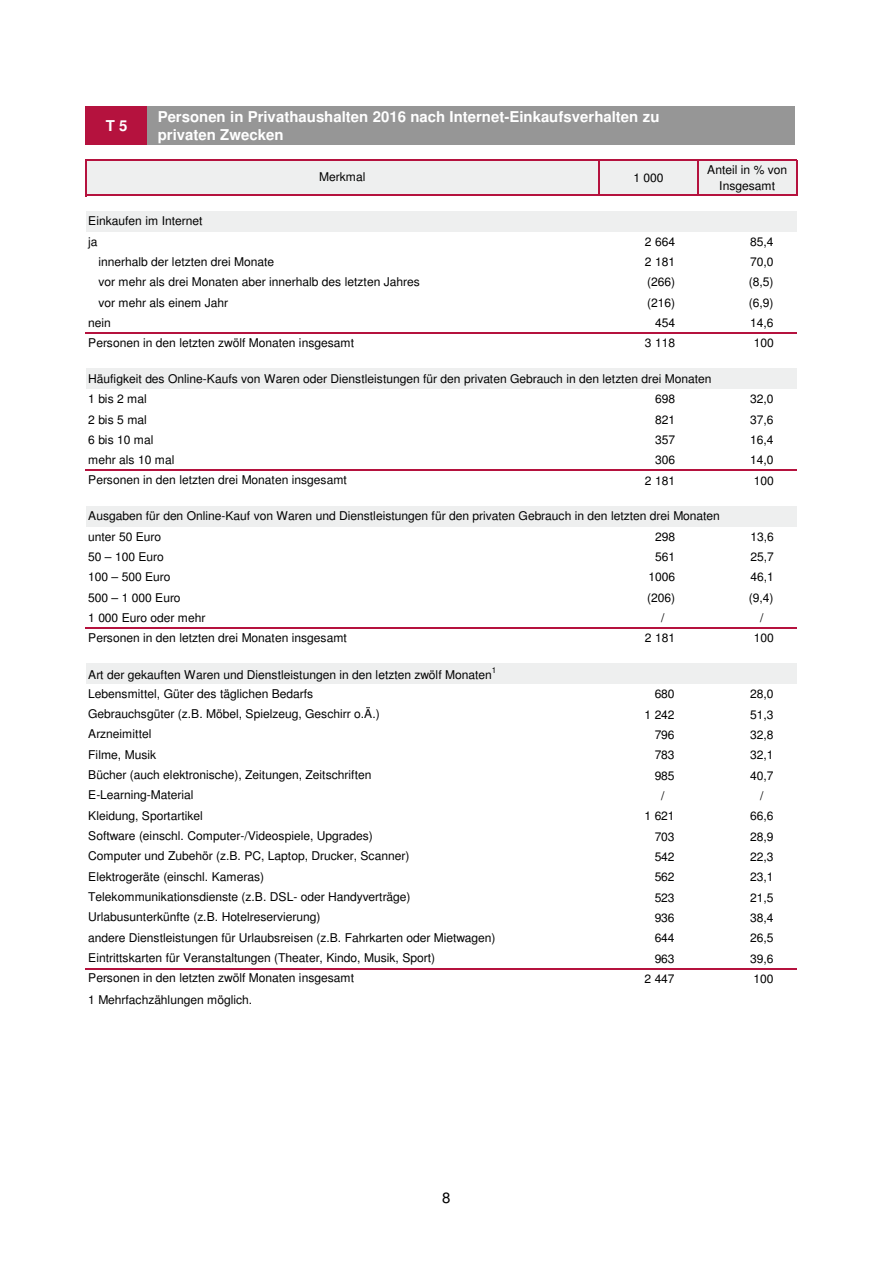
<style>
.page{position:relative;width:893px;height:1263px;background:#fff}
.page>*{position:absolute;margin:0;border:0;box-sizing:border-box;transform-origin:0 0}
.t1{font:700 15px/17.2px "Helvetica";color:#fff}
.t2{font:15px "Helvetica";color:#000}
.t3{font:12px/20.4px "Helvetica";letter-spacing:-.005em;color:#000}
.t4{font:8.1px "Helvetica";color:#000}
</style>
<div class="page">
<div style="left:86px;top:160px;width:710px;height:36px;background:#eeefef"></div>
<div style="left:86px;top:211px;width:710px;height:20px;background:#eeefef"></div>
<div style="left:86px;top:368px;width:710px;height:21px;background:#eeefef"></div>
<div style="left:86px;top:506px;width:710px;height:20px;background:#eeefef"></div>
<div style="left:86px;top:663px;width:710px;height:21px;background:#eeefef"></div>
<hr style="left:85px;top:159px;width:1px;height:37px;background:#b5123e">
<hr style="left:598px;top:161px;width:1px;height:35px;background:#b5123e">
<hr style="left:697px;top:161px;width:1px;height:35px;background:#b5123e">
<hr style="left:795px;top:161px;width:2px;height:35px;background:#b5123e">
<hr style="left:86px;top:159px;width:711px;height:2px;background:#b5123e">
<hr style="left:86px;top:195px;width:711px;height:1px;background:#b5123e">
<hr style="left:86px;top:332px;width:710px;height:2px;background:#b5123e">
<hr style="left:86px;top:469px;width:710px;height:2px;background:#b5123e">
<hr style="left:86px;top:627px;width:710px;height:2px;background:#b5123e">
<hr style="left:86px;top:968px;width:710px;height:1px;background:#b5123e">
<div style="left:85px;top:106px;width:63px;height:39px;background:#b5123e"></div>
<div style="left:147px;top:106px;width:647px;height:39px;background:#969696"></div>
<p class="t1" style="left:106px;top:118px;width:23px">T 5</p>
<p class="t1" style="left:158px;top:110px;width:503px">Personen in Privathaushalten 2016 nach Internet-Einkaufsverhalten zu privaten Zwecken</p>
<p class="t3" style="left:88px;top:212px;width:116px">Einkaufen im Internet ja</p>
<p class="t3" style="left:319px;top:168px;width:48px">Merkmal</p>
<p class="t3" style="left:633px;top:168px;width:32px">1 000</p>
<p class="t3" style="left:707px;top:163px;width:81px;line-height:15.3px;text-align:center">Anteil in % von<br>Insgesamt</p>
<p class="t3" style="left:645px;top:232px;width:32px">2 664</p>
<p class="t3" style="left:750px;top:232px;width:25px">85,4</p>
<p class="t3" style="left:98px;top:253px;width:177px">innerhalb der letzten drei Monate</p>
<p class="t3" style="left:645px;top:253px;width:32px">2 181</p>
<p class="t3" style="left:750px;top:253px;width:25px">70,0</p>
<p class="t3" style="left:98px;top:273px;width:323px">vor mehr als drei Monaten aber innerhalb des letzten Jahres</p>
<p class="t3" style="left:647px;top:273px;width:29px">(266)</p>
<p class="t3" style="left:748px;top:273px;width:26px">(8,5)</p>
<p class="t3" style="left:98px;top:293px;width:131px">vor mehr als einem Jahr</p>
<p class="t3" style="left:647px;top:293px;width:29px">(216)</p>
<p class="t3" style="left:748px;top:293px;width:26px">(6,9)</p>
<p class="t3" style="left:88px;top:314px;width:24px">nein</p>
<p class="t3" style="left:655px;top:314px;width:22px">454</p>
<p class="t3" style="left:750px;top:314px;width:25px">14,6</p>
<p class="t3" style="left:645px;top:334px;width:32px">3 118</p>
<p class="t3" style="left:753px;top:334px;width:22px">100</p>
<p class="t3" style="left:88px;top:370px;width:624px">Häufigkeit des Online-Kaufs von Waren oder Dienstleistungen für den privaten Gebrauch in den letzten drei Monaten<br>1 bis 2 mal</p>
<p class="t3" style="left:88px;top:333px;width:267px">Personen in den letzten zwölf Monaten insgesamt</p>
<p class="t3" style="left:655px;top:390px;width:22px">698</p>
<p class="t3" style="left:750px;top:390px;width:25px">32,0</p>
<p class="t3" style="left:88px;top:410px;width:60px">2 bis 5 mal</p>
<p class="t3" style="left:655px;top:410px;width:22px">821</p>
<p class="t3" style="left:750px;top:410px;width:25px">37,6</p>
<p class="t3" style="left:88px;top:431px;width:67px">6 bis 10 mal</p>
<p class="t3" style="left:655px;top:431px;width:22px">357</p>
<p class="t3" style="left:750px;top:431px;width:25px">16,4</p>
<p class="t3" style="left:88px;top:451px;width:88px">mehr als 10 mal</p>
<p class="t3" style="left:655px;top:451px;width:22px">306</p>
<p class="t3" style="left:750px;top:451px;width:25px">14,0</p>
<p class="t3" style="left:645px;top:471px;width:32px">2 181</p>
<p class="t3" style="left:753px;top:471px;width:22px">100</p>
<p class="t3" style="left:88px;top:507px;width:633px">Ausgaben für den Online-Kauf von Waren und Dienstleistungen für den privaten Gebrauch in den letzten drei Monaten unter 50 Euro</p>
<p class="t3" style="left:88px;top:471px;width:260px">Personen in den letzten drei Monaten insgesamt</p>
<p class="t3" style="left:655px;top:527px;width:22px">298</p>
<p class="t3" style="left:750px;top:527px;width:25px">13,6</p>
<p class="t3" style="left:88px;top:548px;width:77px">50 – 100 Euro</p>
<p class="t3" style="left:655px;top:548px;width:22px">561</p>
<p class="t3" style="left:750px;top:548px;width:25px">25,7</p>
<p class="t3" style="left:88px;top:568px;width:84px">100 – 500 Euro</p>
<p class="t3" style="left:648px;top:568px;width:28px">1006</p>
<p class="t3" style="left:750px;top:568px;width:25px">46,1</p>
<p class="t3" style="left:88px;top:588px;width:94px">500 – 1 000 Euro</p>
<p class="t3" style="left:647px;top:588px;width:29px">(206)</p>
<p class="t3" style="left:748px;top:588px;width:26px">(9,4)</p>
<p class="t3" style="left:88px;top:609px;width:119px">1 000 Euro oder mehr</p>
<p class="t3" style="left:661px;top:609px;width:5px">/</p>
<p class="t3" style="left:760px;top:609px;width:5px">/</p>
<p class="t3" style="left:645px;top:629px;width:32px">2 181</p>
<p class="t3" style="left:753px;top:629px;width:22px">100</p>
<p class="t3" style="left:88px;top:666px;width:405px">Art der gekauften Waren und Dienstleistungen in den letzten zwölf Monaten</p>
<p class="t4" style="left:492px;top:667px;width:6px">1</p>
<p class="t3" style="left:654px;top:685px;width:22px">680</p>
<p class="t3" style="left:750px;top:685px;width:25px">28,0</p>
<p class="t3" style="left:644px;top:705px;width:32px">1 242</p>
<p class="t3" style="left:750px;top:705px;width:25px">51,3</p>
<p class="t3" style="left:654px;top:726px;width:22px">796</p>
<p class="t3" style="left:750px;top:726px;width:25px">32,8</p>
<p class="t3" style="left:654px;top:746px;width:22px">783</p>
<p class="t3" style="left:750px;top:746px;width:25px">32,1</p>
<p class="t3" style="left:654px;top:766px;width:22px">985</p>
<p class="t3" style="left:750px;top:766px;width:25px">40,7</p>
<p class="t3" style="left:661px;top:787px;width:5px">/</p>
<p class="t3" style="left:760px;top:787px;width:5px">/</p>
<p class="t3" style="left:644px;top:807px;width:32px">1 621</p>
<p class="t3" style="left:750px;top:807px;width:25px">66,6</p>
<p class="t3" style="left:654px;top:827px;width:22px">703</p>
<p class="t3" style="left:750px;top:827px;width:25px">28,9</p>
<p class="t3" style="left:654px;top:848px;width:22px">542</p>
<p class="t3" style="left:750px;top:848px;width:25px">22,3</p>
<p class="t3" style="left:654px;top:868px;width:22px">562</p>
<p class="t3" style="left:750px;top:868px;width:25px">23,1</p>
<p class="t3" style="left:654px;top:888px;width:22px">523</p>
<p class="t3" style="left:750px;top:888px;width:25px">21,5</p>
<p class="t3" style="left:654px;top:909px;width:22px">936</p>
<p class="t3" style="left:750px;top:909px;width:25px">38,4</p>
<p class="t3" style="left:654px;top:929px;width:22px">644</p>
<p class="t3" style="left:750px;top:929px;width:25px">26,5</p>
<p class="t3" style="left:654px;top:949px;width:22px">963</p>
<p class="t3" style="left:750px;top:949px;width:25px">39,6</p>
<p class="t3" style="left:644px;top:970px;width:32px">2 447</p>
<p class="t3" style="left:753px;top:970px;width:22px">100</p>
<p class="t3" style="left:88px;top:991px;width:165px">1 Mehrfachzählungen möglich.</p>
<p class="t3" style="left:88px;top:628px;width:260px">Personen in den letzten drei Monaten insgesamt</p>
<p class="t3" style="left:88px;top:684px;width:226px">Lebensmittel, Güter des täglichen Bedarfs</p>
<p class="t3" style="left:88px;top:705px;width:293px">Gebrauchsgüter (z.B. Möbel, Spielzeug, Geschirr o.Ä.)</p>
<p class="t3" style="left:88px;top:725px;width:285px">Arzneimittel<br>Filme, Musik<br>Bücher (auch elektronische), Zeitungen, Zeitschriften<br>E-Learning-Material</p>
<p class="t3" style="left:88px;top:806px;width:116px">Kleidung, Sportartikel</p>
<p class="t3" style="left:88px;top:827px;width:286px">Software (einschl. Computer-/Videospiele, Upgrades)</p>
<p class="t3" style="left:88px;top:847px;width:322px">Computer und Zubehör (z.B. PC, Laptop, Drucker, Scanner)<br>Elektrogeräte (einschl. Kameras)</p>
<p class="t3" style="left:88px;top:888px;width:324px">Telekommunikationsdienste (z.B. DSL- oder Handyverträge)</p>
<p class="t3" style="left:88px;top:908px;width:234px">Urlabusunterkünfte (z.B. Hotelreservierung)</p>
<p class="t3" style="left:88px;top:928px;width:409px">andere Dienstleistungen für Urlaubsreisen (z.B. Fahrkarten oder Mietwagen)</p>
<p class="t3" style="left:88px;top:949px;width:348px">Eintrittskarten für Veranstaltungen (Theater, Kindo, Musik, Sport)</p>
<p class="t3" style="left:88px;top:969px;width:267px">Personen in den letzten zwölf Monaten insgesamt</p>
<p class="t2" style="left:442px;top:1192px;width:10px">8</p>
</div>
